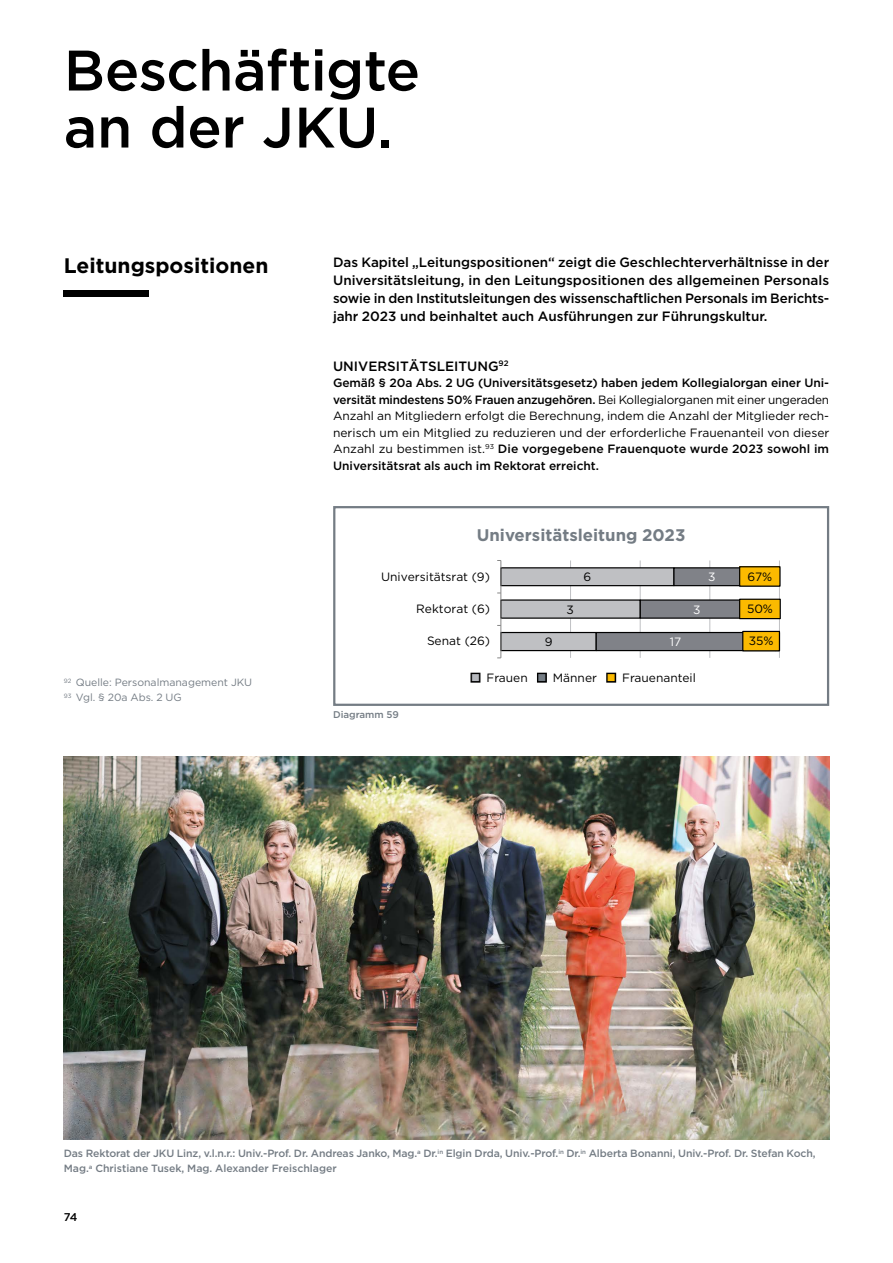
<style>
.page{position:relative;width:893px;height:1263px;background:#fff}
.page>*{position:absolute;margin:0;border:0;box-sizing:border-box;transform-origin:0 0}
.t1{font:500 57px/57px "Gotham HTF";letter-spacing:-.005em;color:#000}
.t2{font:700 21px "Gotham HTF";color:#000}
.t3{font:700 16.8px "Gotham HTF";color:#747c84}
.t4{font:700 16.8px "Gotham";color:#808288}
.t5{font:500 13.5px/18px "Gotham HTF";color:#000;text-align:justify}
.t6{font:12px/16.5px "Gotham HTF";color:#000;text-align:justify}
.t7{font:12px "Gotham";letter-spacing:-.005em;color:#000}
.t8{font:12px "Gotham";color:#fff}
.t9{font:500 11.25px "Gotham HTF";color:#000}
.t10{font:500 10.5px/15px "Gotham HTF";letter-spacing:-.01em;color:#747c84}
.t11{font:10.5px/15px "Gotham HTF";color:#747c84}
.t12{font:500 9.75px "Gotham HTF";color:#747c84}
.s1{font-weight:500}
</style>
<div class="page">
<div style="left:64px;top:290px;width:85px;height:6px;background:#000"></div>
<img style="left:64px;top:757px;width:765px;height:383px">
<div style="left:333px;top:506px;width:496px;height:200px;border:2px solid #747c84"></div>
<svg style="left:497px;top:560px;width:284px;height:99px"></svg>
<h1 class="t1" style="left:64px;top:41px;width:358px">Beschäftigte an der JKU.</h1>
<h2 class="t2" style="left:64px;top:253px;width:206px">Leitungspositionen</h2>
<p class="t5" style="left:333px;top:252px;width:498px">Das Kapitel „Leitungspositionen“ zeigt die Geschlechterverhältnisse in der Universitätsleitung, in den Leitungspositionen des allgemeinen Personals sowie in den Institutsleitungen des wissenschaftlichen Personals im Berichts&shy;jahr 2023 und beinhaltet auch Ausführungen zur Führungskultur.</p>
<h3 class="t5" style="left:333px;top:356px;width:177px">UNIVERSITÄTSLEITUNG<sup>92</sup></h3>
<p class="t6" style="left:333px;top:374px;width:498px"><span class="s1">Gemäß § 20a Abs. 2 UG (Universitätsgesetz) haben jedem Kollegialorgan einer Uni&shy;versität mindestens 50% Frauen anzugehören.</span> Bei Kollegialorganen mit einer ungeraden Anzahl an Mitgliedern erfolgt die Berechnung, indem die Anzahl der Mitglieder rech&shy;nerisch um ein Mitglied zu reduzieren und der erforderliche Frauenanteil von dieser Anzahl zu bestimmen ist.<sup>93</sup> <span class="s1">Die vorgegebene Frauenquote wurde 2023 sowohl im Universitätsrat als auch im Rektorat erreicht.</span></p>
<p class="t11" style="left:64px;top:675px;width:190px"><sup>92</sup> Quelle: Personalmanagement JKU<br><sup>93</sup> Vgl. § 20a Abs. 2 UG</p>
<p class="t3" style="left:477px;top:526px;width:210px">Universitätsleitung 2023</p>
<p class="t4" style="left:469px;top:530px;width:211px">Universitätsleitung 2023</p>
<p class="t7" style="left:381px;top:569px;width:110px">Universitätsrat (9)</p>
<p class="t7" style="left:416px;top:601px;width:75px">Rektorat (6)</p>
<p class="t7" style="left:427px;top:633px;width:65px">Senat (26)</p>
<p class="t7" style="left:545px;top:634px;width:9px">9</p>
<p class="t7" style="left:566px;top:602px;width:9px">3</p>
<p class="t7" style="left:583px;top:569px;width:9px">6</p>
<p class="t8" style="left:670px;top:634px;width:13px">17</p>
<p class="t8" style="left:708px;top:569px;width:9px">3</p>
<p class="t8" style="left:693px;top:602px;width:9px">3</p>
<p class="t7" style="left:478px;top:667px;width:43px">Frauen</p>
<p class="t7" style="left:542px;top:667px;width:46px">Männer</p>
<p class="t7" style="left:609px;top:667px;width:76px">Frauenanteil</p>
<p class="t6" style="left:471px;top:669px;width:226px">■ Frauen ■ Männer ■ Frauenanteil</p>
<p class="t12" style="left:333px;top:709px;width:67px">Diagramm 59</p>
<p class="t7" style="left:747px;top:569px;width:26px">67%</p>
<p class="t7" style="left:747px;top:601px;width:27px">50%</p>
<p class="t7" style="left:749px;top:633px;width:26px">35%</p>
<p class="t10" style="left:64px;top:1145px;width:753px">Das Rektorat der JKU Linz, v.l.n.r.: Univ.-Prof. Dr. Andreas Janko, Mag.<sup>a</sup> Dr.<sup>in</sup> Elgin Drda, Univ.-Prof.<sup>in</sup> Dr.<sup>in</sup> Alberta Bonanni, Univ.-Prof. Dr. Stefan Koch,<br>Mag.<sup>a</sup> Christiane Tusek, Mag. Alexander Freischlager</p>
<p class="t9" style="left:64px;top:1211px;width:15px">74</p>
</div>
